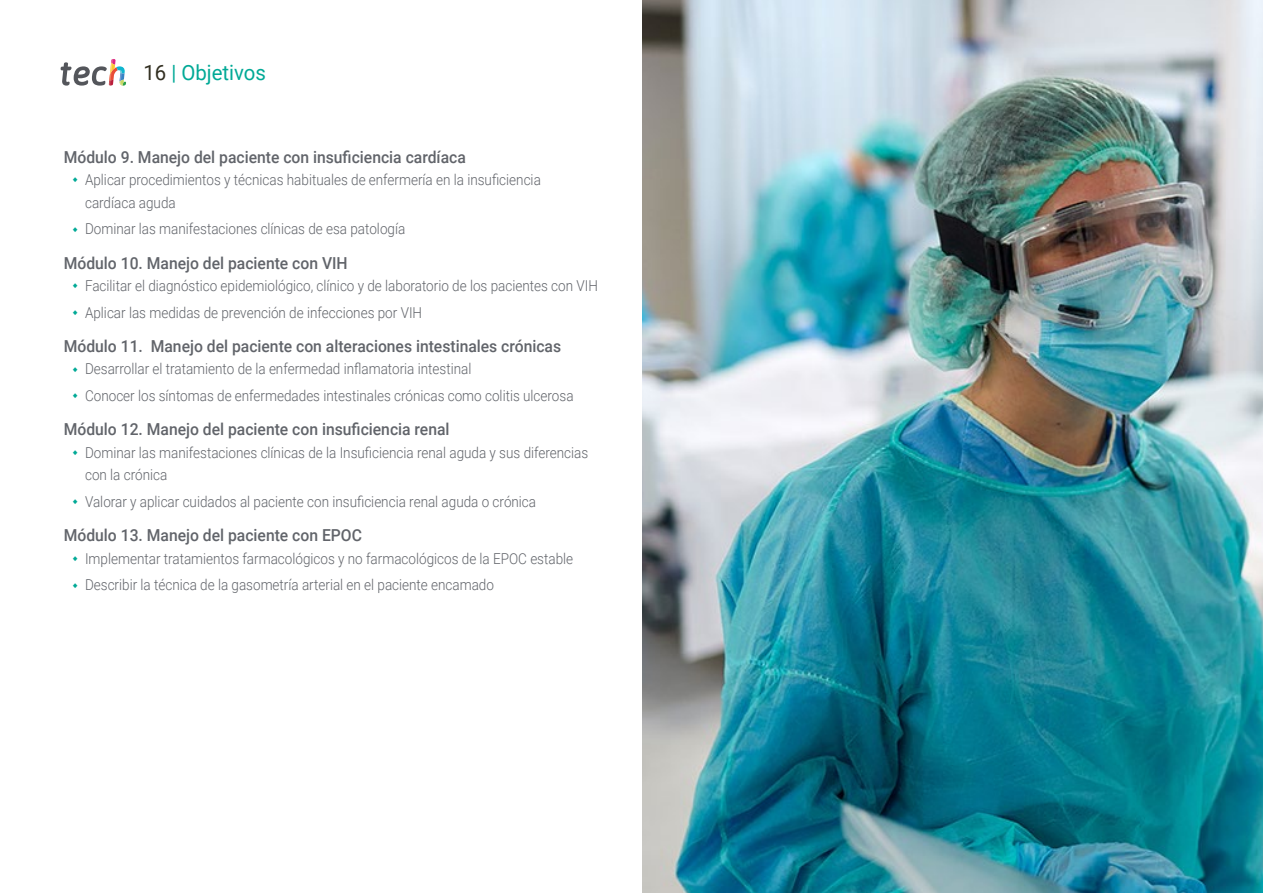
<style>
.page{position:relative;width:1263px;height:893px;background:#fff}
.page>*{position:absolute;margin:0;border:0;box-sizing:border-box;transform-origin:0 0}
.t1{font:21px "Roboto";color:#00a996}
.t2{font:500 16.5px "Roboto";color:#61646a;scale:.95 1}
.t3{font:300 15px/26.7px "Roboto";color:#61646a;scale:.9 1}
.s1{color:#312e20}
</style>
<div class="page">
<svg style="left:61px;top:59px;width:65px;height:27px"></svg>
<img style="left:642px;top:0;width:621px;height:893px">
<h1 class="t1" style="left:144px;top:57px;width:124px"><span class="s1">16</span> | Objetivos</h1>
<p class="t2" style="left:64px;top:145px;width:425px">Módulo 9. Manejo del paciente con insuficiencia cardíaca</p>
<p class="t3" style="left:85px;top:168px;width:508px;line-height:22.5px">Aplicar procedimientos y técnicas habituales de enfermería en la insuficiencia cardíaca aguda</p>
<p class="t3" style="left:85px;top:215px;width:357px">Dominar las manifestaciones clínicas de esa patología</p>
<p class="t2" style="left:64px;top:251px;width:300px">Módulo 10. Manejo del paciente con VIH</p>
<p class="t3" style="left:85px;top:272px;width:571px">Facilitar el diagnóstico epidemiológico, clínico y de laboratorio de los pacientes con VIH<br>Aplicar las medidas de prevención de infecciones por VIH</p>
<p class="t2" style="left:64px;top:334px;width:525px">Módulo 11. Manejo del paciente con alteraciones intestinales crónicas</p>
<p class="t3" style="left:85px;top:355px;width:544px">Desarrollar el tratamiento de la enfermedad inflamatoria intestinal<br>Conocer los síntomas de enfermedades intestinales crónicas como colitis ulcerosa</p>
<p class="t2" style="left:64px;top:418px;width:408px">Módulo 12. Manejo del paciente con insuficiencia renal</p>
<p class="t3" style="left:85px;top:441px;width:561px;line-height:22.5px">Dominar las manifestaciones clínicas de la Insuficiencia renal aguda y sus diferencias con la crónica</p>
<p class="t3" style="left:85px;top:488px;width:503px">Valorar y aplicar cuidados al paciente con insuficiencia renal aguda o crónica</p>
<p class="t2" style="left:64px;top:524px;width:315px">Módulo 13. Manejo del paciente con EPOC</p>
<p class="t3" style="left:85px;top:544px;width:544px">Implementar tratamientos farmacológicos y no farmacológicos de la EPOC estable<br>Describir la técnica de la gasometría arterial en el paciente encamado</p>
</div>
